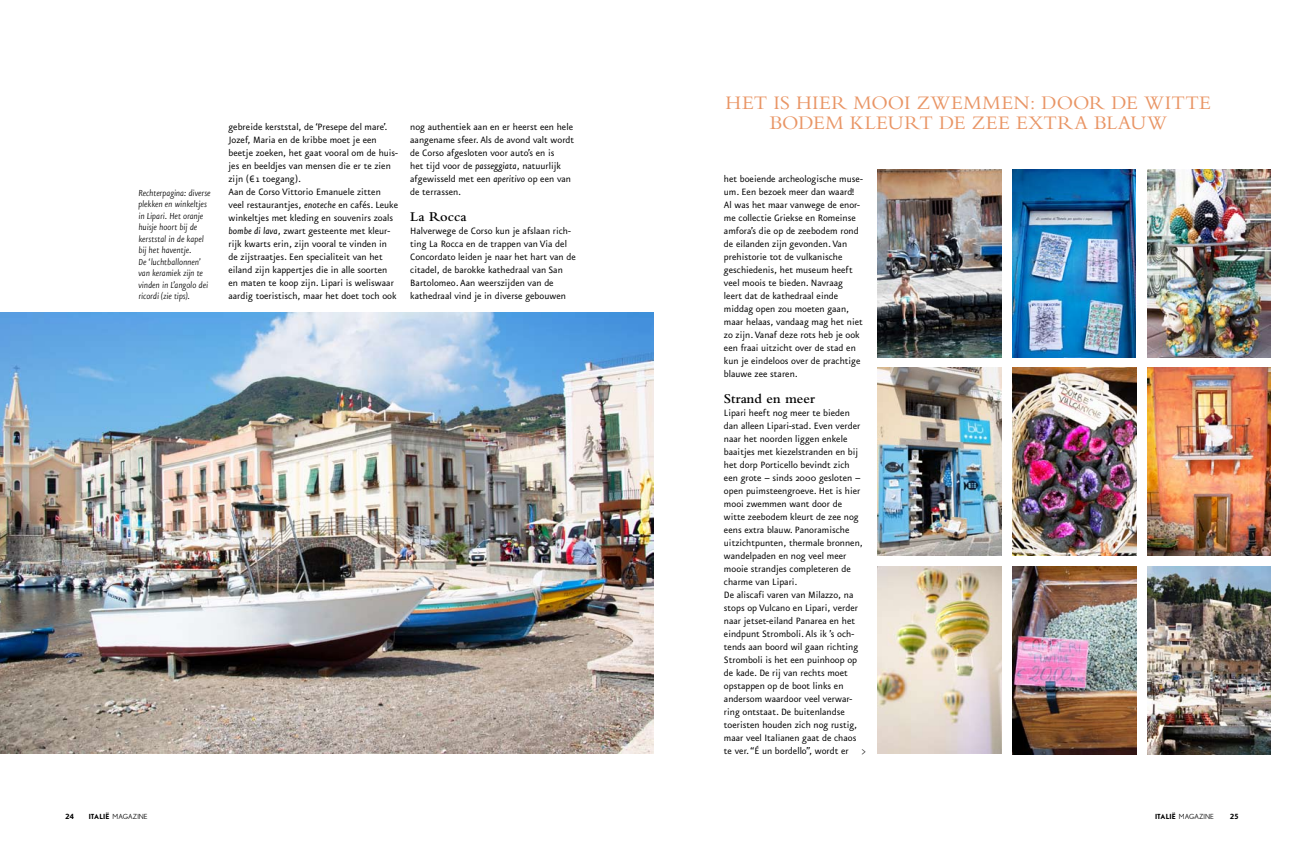
<style>
.page{position:relative;width:1304px;height:842px;background:#fff}
.page>*{position:absolute;margin:0;border:0;box-sizing:border-box;transform-origin:0 0}
.t1{font:20px/20px "Bembo";letter-spacing:.01em;color:#e99565;text-align:center}
.t2{font:600 14px "Bembo";color:#000}
.t3{font:11px/13px "Eureka Sans";color:#000}
.t4{font:300 11px "Eureka Sans";color:#000}
.t5{font:italic 300 10.5px/11.5px "Eureka Sans";letter-spacing:-.005em;color:#000}
.t6{font:9px "Eureka Sans Bold Caps";color:#000}
.t7{font:7px "Nobel";color:#000}
.s1{font-style:italic}
.s2{font-family:"Nobel Bold A"}
</style>
<div class="page">
<img style="left:0;top:313px;width:653px;height:441px">
<img style="left:1147px;top:169px;width:124px;height:188px">
<img style="left:1012px;top:367px;width:124px;height:189px">
<img style="left:878px;top:367px;width:123px;height:189px">
<img style="left:1012px;top:169px;width:124px;height:188px">
<img style="left:878px;top:566px;width:123px;height:188px">
<img style="left:878px;top:169px;width:123px;height:188px">
<img style="left:1147px;top:367px;width:124px;height:189px">
<img style="left:1147px;top:566px;width:124px;height:188px">
<img style="left:1012px;top:566px;width:124px;height:188px">
<p class="t5" style="left:138px;top:187px;width:74px">Rechterpagina: diverse plekken en winkeltjes in Lipari. Het oranje huisje hoort bij de kerststal in de kapel bij het haventje.<br>De ‘luchtballonnen’ van keramiek zijn te vinden in L’angolo dei ricordi (zie tips).</p>
<p class="t3" style="left:228px;top:121px;width:171px">gebreide kerststal, de ‘Presepe del mare’.<br>Jozef, Maria en de kribbe moet je een beetje zoeken, het gaat vooral om de huis&shy;jes en beeldjes van mensen die er te zien zijn (€ 1 toegang).<br>Aan de Corso Vittorio Emanuele zitten veel restaurantjes, <span class="s1">enoteche</span> en cafés. Leuke winkeltjes met kleding en souvenirs zoals <span class="s1">bombe di lava</span>, zwart gesteente met kleur&shy;rijk kwarts erin, zijn vooral te vinden in de zijstraatjes. Een specialiteit van het eiland zijn kappertjes die in alle soorten en maten te koop zijn. Lipari is weliswaar aardig toeristisch, maar het doet toch ook</p>
<p class="t3" style="left:410px;top:121px;width:165px">nog authentiek aan en er heerst een hele aangename sfeer. Als de avond valt wordt de Corso afgesloten voor auto’s en is<br>het tijd voor de <span class="s1">passeggiata</span>, natuurlijk afgewisseld met een <span class="s1">aperitivo</span> op een van de terrassen.</p>
<p class="t2" style="left:410px;top:209px;width:58px">La Rocca</p>
<p class="t3" style="left:410px;top:225px;width:167px">Halverwege de Corso kun je afslaan rich&shy;ting La Rocca en de trappen van Via del Concordato leiden je naar het hart van de citadel, de barokke kathedraal van San Bartolomeo. Aan weerszijden van de kathedraal vind je in diverse gebouwen</p>
<h1 class="t1" style="left:726px;top:93px;width:487px">HET IS HIER MOOI ZWEMMEN: DOOR DE WITTE<br>BODEM KLEURT DE ZEE EXTRA BLAUW</h1>
<p class="t3" style="left:724px;top:173px;width:140px">het boeiende archeologische muse&shy;um. Een bezoek meer dan waard!<br>Al was het maar vanwege de enor&shy;me collectie Griekse en Romeinse amfora’s die op de zeebodem rond de eilanden zijn gevonden. Van prehistorie tot de vulkanische geschiedenis, het museum heeft veel moois te bieden. Navraag leert dat de kathedraal einde middag open zou moeten gaan, maar helaas, vandaag mag het niet zo zijn. Vanaf deze rots heb je ook een fraai uitzicht over de stad en kun je eindeloos over de prachtige blauwe zee staren.</p>
<p class="t2" style="left:724px;top:391px;width:93px">Strand en meer</p>
<p class="t3" style="left:724px;top:407px;width:140px">Lipari heeft nog meer te bieden dan alleen Lipari-stad. Even verder naar het noorden liggen enkele baaitjes met kiezelstranden en bij het dorp Porticello bevindt zich een grote – sinds 2000 gesloten – open puimsteengroeve. Het is hier mooi zwemmen want door de witte zeebodem kleurt de zee nog eens extra blauw. Panoramische uitzichtpunten, thermale bronnen, wandelpaden en nog veel meer mooie strandjes completeren de charme van Lipari.<br>De aliscafi varen van Milazzo, na stops op Vulcano en Lipari, verder naar jetset-eiland Panarea en het eindpunt Stromboli. Als ik ’s och&shy;tends aan boord wil gaan richting<br>Stromboli is het een puinhoop op de kade. De rij van rechts moet opstappen op de boot links en andersom waardoor veel verwar&shy;ring ontstaat. De buitenlandse toeristen houden zich nog rustig, maar veel Italianen gaat de chaos te ver. “É un bordello”, wordt er</p>
<p class="t4" style="left:862px;top:746px;width:5px">&gt;</p>
<p class="t6" style="left:65px;top:812px;width:10px">24</p>
<p class="t7" style="left:89px;top:813px;width:61px"><span class="s2">italië</span> MAGAZINE</p>
<p class="t7" style="left:1155px;top:813px;width:61px"><span class="s2">italië</span> MAGAZINE</p>
<p class="t6" style="left:1230px;top:812px;width:11px">25</p>
</div>
